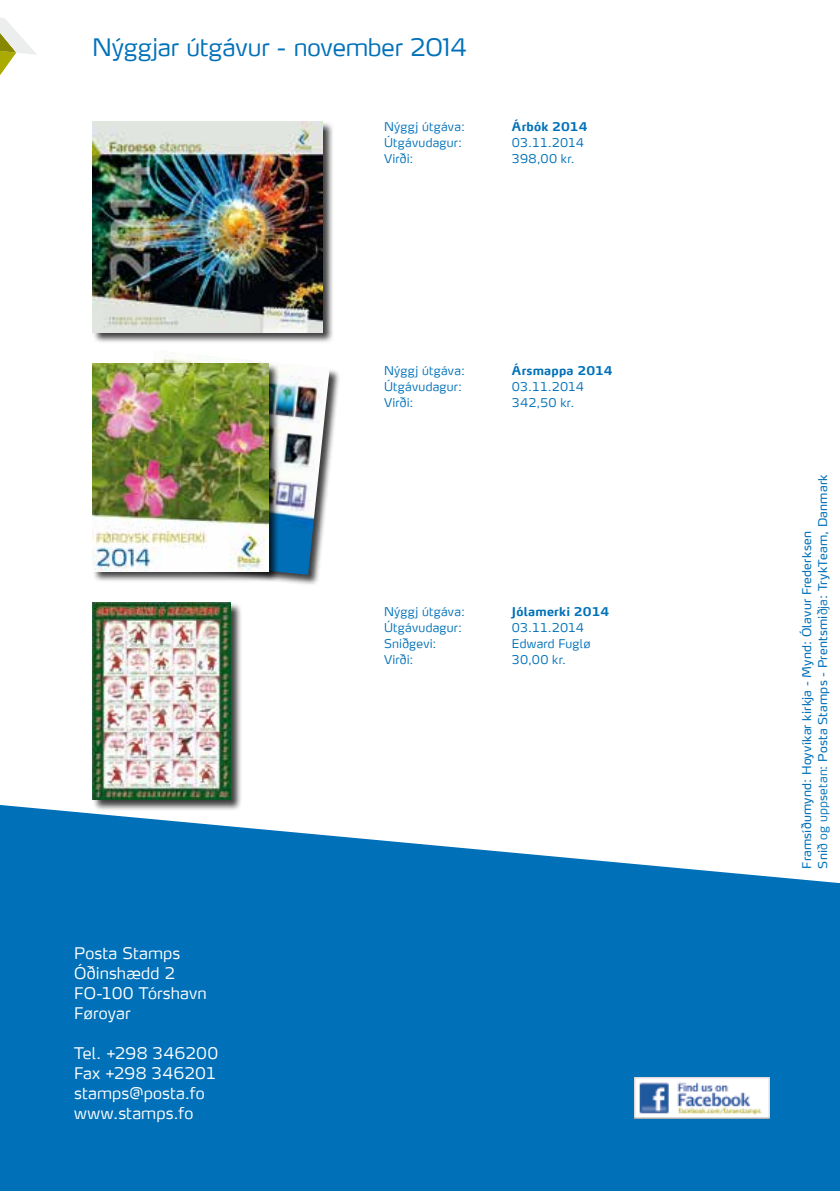
<style>
.page{position:relative;width:840px;height:1191px;background:#fff}
.page>*{position:absolute;margin:0;border:0;box-sizing:border-box;transform-origin:0 0}
.t1{font:300 24px "Max LF";letter-spacing:-.01em;color:#0071b9}
.t2{font:300 16px/20px "Max TF";letter-spacing:.01em;color:#fff}
.t3{font:300 12px/16px "Max TF";letter-spacing:.02em;color:#0071b9}
.t4{font:12px/16px "Max LF";letter-spacing:.02em;color:#0070b8}
.t5{font:700 12px "Max TF";letter-spacing:.02em;color:#0071b9}
.s1{font-family:"Max TF";font-weight:300}
</style>
<div class="page">
<svg style="left:0;top:805px;width:839px;height:386px;background:#197ebf"></svg>
<svg style="left:0;top:18px;width:37px;height:57px"></svg>
<div style="left:92px;top:602px;width:150px;height:209px;background:#000;opacity:.75"></div>
<img style="left:92px;top:602px;width:138px;height:197px">
<div style="left:92px;top:121px;width:241px;height:223px;background:#000;opacity:.75"></div>
<img style="left:92px;top:122px;width:230px;height:210px">
<div style="left:132px;top:350px;width:209px;height:236px;background:#000;opacity:.75"></div>
<img style="left:132px;top:350px;width:197px;height:225px">
<div style="left:92px;top:363px;width:187px;height:220px;background:#000;opacity:.75"></div>
<img style="left:92px;top:364px;width:176px;height:207px">
<img style="left:634px;top:1077px;width:135px;height:41px">
<h1 class="t1" style="left:92px;top:32px;width:376px">Nýggjar útgávur - november 2014</h1>
<p class="t3" style="left:384px;top:118px;width:82px">Nýggj útgáva:<br>Útgávudagur:<br>Virði:</p>
<p class="t5" style="left:511px;top:119px;width:77px">Árbók 2014</p>
<p class="t3" style="left:511px;top:134px;width:73px">03.11.2014<br>398,00 kr.</p>
<h2 class="t2" style="left:74px;top:942px;width:134px">Posta Stamps<br>Óðinshædd 2<br>FO-100 Tórshavn<br>Føroyar</h2>
<h2 class="t2" style="left:74px;top:1042px;width:145px">Tel. +298 346200<br>Fax +298 346201 stamps@posta.fo www.stamps.fo</h2>
<p class="t3" style="left:384px;top:362px;width:82px">Nýggj útgáva:<br>Útgávudagur:<br>Virði:</p>
<p class="t5" style="left:511px;top:363px;width:102px">Ársmappa 2014</p>
<p class="t3" style="left:511px;top:378px;width:73px">03.11.2014<br>342,50 kr.</p>
<p class="t3" style="left:384px;top:603px;width:82px">Nýggj útgáva:<br>Útgávudagur:<br>Sniðgevi:<br>Virði:</p>
<p class="t5" style="left:511px;top:603px;width:99px">Jólamerki 2014</p>
<p class="t3" style="left:511px;top:619px;width:80px">03.11.2014<br>Edward Fuglø<br>30,00 kr.</p>
<p class="t4" style="left:798px;top:868px;width:396px;rotate:-90deg">Framsíðumynd: Hoyvíkar kirkja - Mynd: Ólavur Frederksen<br>Sni<span class="s1">ð og uppsetan</span>: Posta Stamps - Prentsmi<span class="s1">ðja</span>: TrykTeam, Danmark</p>
</div>
